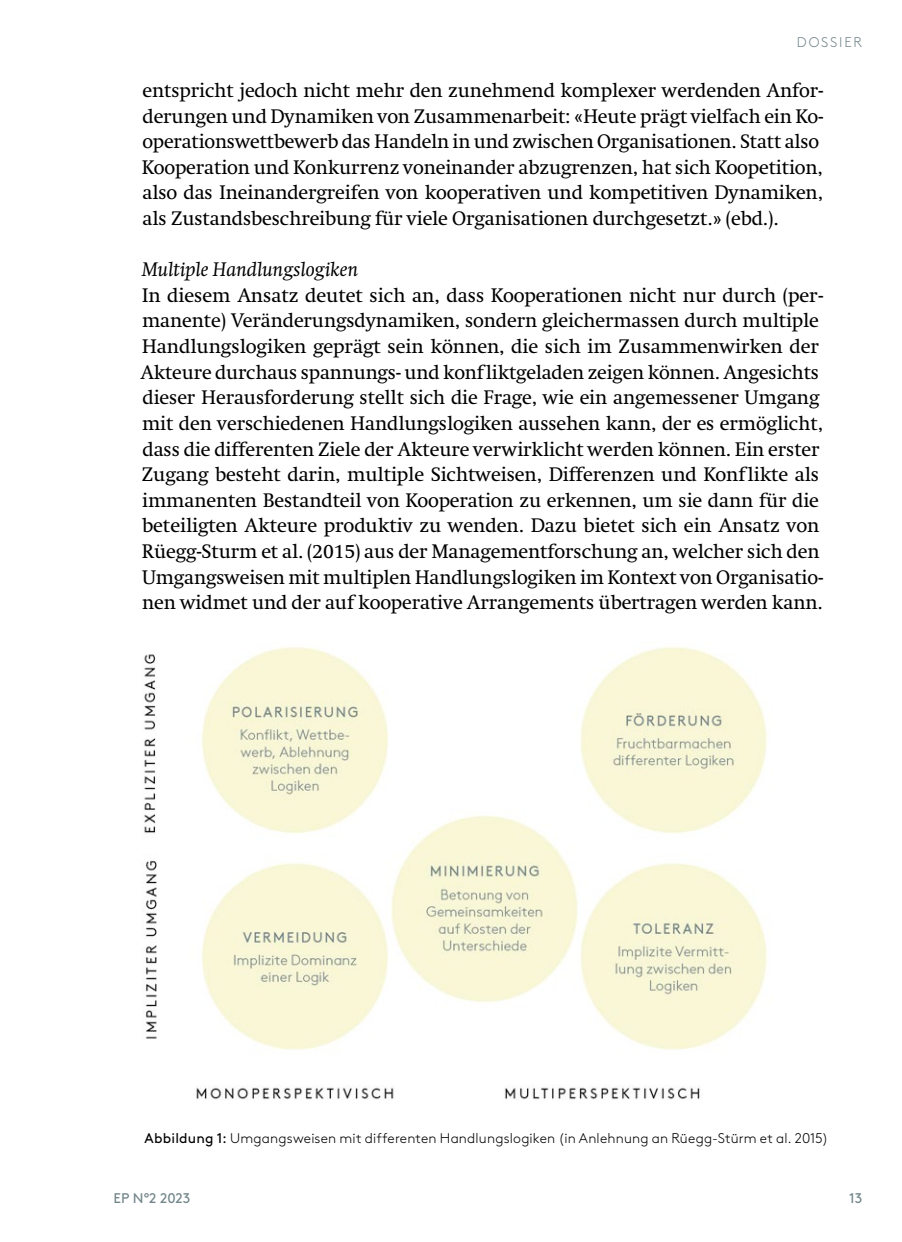
<style>
.page{position:relative;width:902px;height:1242px;background:#fff}
.page>*{position:absolute;margin:0;border:0;box-sizing:border-box;transform-origin:0 0}
.t1{font:20px/25.6px "Swift LT Pro";letter-spacing:-.01em;color:#000}
.t2{font:italic 20px "Swift LT Pro";color:#000}
.t3{font:300 14px "Brown Pro";letter-spacing:.01em;color:#000}
.t4{font:14px "Brown Pro";color:#72858a}
.t5{font:300 14px "Brown Pro";letter-spacing:.13em;color:#72858a}
.s1{font-weight:400}
</style>
<div class="page">
<img style="left:144px;top:647px;width:623px;height:453px">
<p class="t5" style="left:796px;top:32px;width:67px">DOSSIER</p>
<p class="t1" style="left:142px;top:77px;width:683px">entspricht jedoch nicht mehr den zunehmend komplexer werdenden Anfor&shy;derungen und Dynamiken von Zusammenarbeit: «Heute prägt vielfach ein Ko&shy;operationswettbewerb das Handeln in und zwischen Organisationen. Statt also Kooperation und Konkurrenz voneinander abzugrenzen, hat sich Koopetition, also das Ineinandergreifen von kooperativen und kompetitiven Dynamiken, als Zustandsbeschreibung für viele Organisationen durchgesetzt.» (ebd.).</p>
<p class="t2" style="left:142px;top:258px;width:218px">Multiple Handlungslogiken</p>
<p class="t1" style="left:140px;top:282px;width:684px">In diesem Ansatz deutet sich an, dass Kooperationen nicht nur durch (per&shy;manente) Veränderungsdynamiken, sondern gleichermassen durch multiple Handlungslogiken geprägt sein können, die sich im Zusammenwirken der Akteure durchaus spannungs- und konfliktgeladen zeigen können. Angesichts dieser Herausforderung stellt sich die Frage, wie ein angemessener Umgang mit den verschiedenen Handlungslogiken aussehen kann, der es ermöglicht, dass die differenten Ziele der Akteure verwirklicht werden können. Ein erster Zugang besteht darin, multiple Sichtweisen, Differenzen und Konflikte als immanenten Bestandteil von Kooperation zu erkennen, um sie dann für die beteiligten Akteure produktiv zu wenden. Dazu bietet sich ein Ansatz von Rüegg-Sturm et al. (2015) aus der Managementforschung an, welcher sich den Umgangsweisen mit multiplen Handlungslogiken im Kontext von Organisatio&shy;nen widmet und der auf kooperative Arrangements übertragen werden kann.</p>
<p class="t3" style="left:145px;top:1127px;width:685px"><span class="s1">Abbildung 1:</span> Umgangsweisen mit differenten Handlungslogiken (in Anlehnung an Rüegg-Stürm et al. 2015)</p>
<p class="t4" style="left:113px;top:1187px;width:78px">EP N°2 2023</p>
<p class="t4" style="left:848px;top:1187px;width:15px">13</p>
</div>
